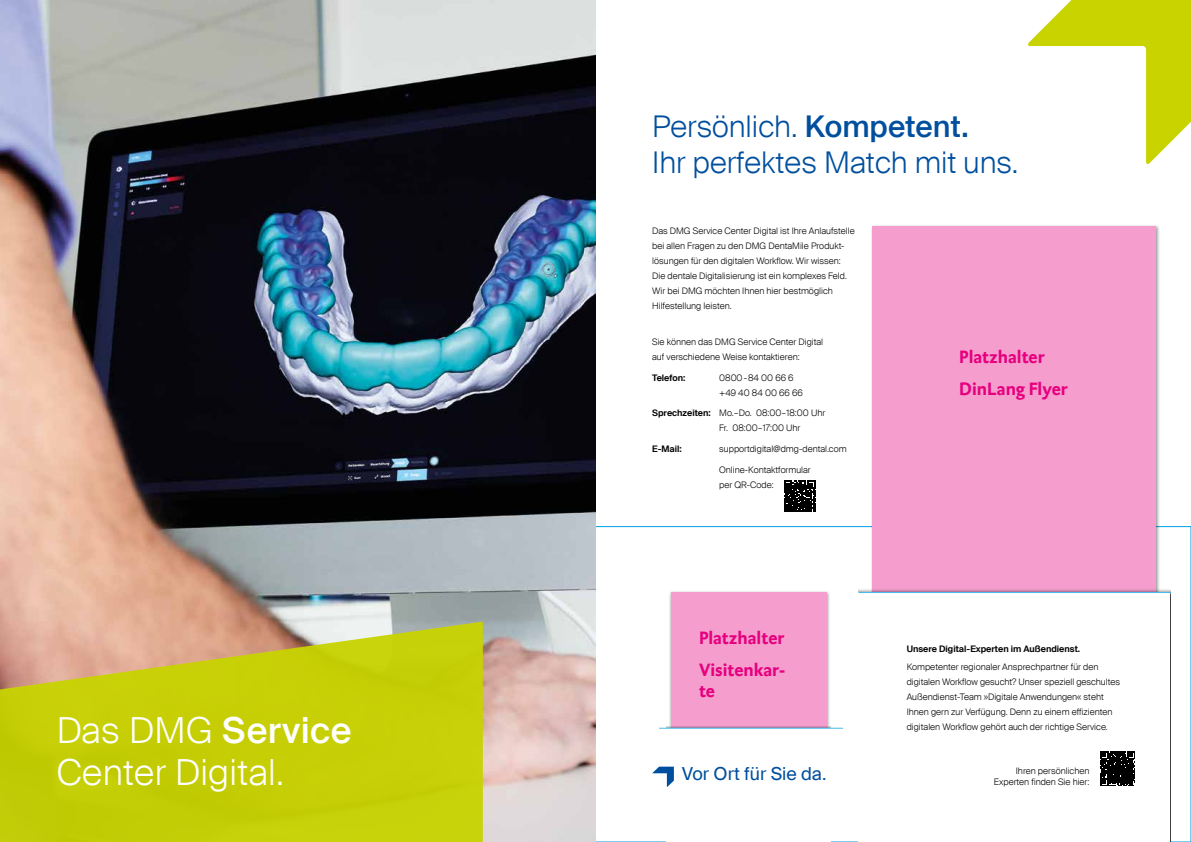
<style>
.page{position:relative;width:1191px;height:842px;background:#fff}
.page>*{position:absolute;margin:0;border:0;box-sizing:border-box;transform-origin:0 0}
.t1{font:300 36px/42px "Suisse Intl";letter-spacing:.01em;color:#fff}
.t2{font:300 30px/36px "Suisse Intl";color:#004f9e}
.t3{font:700 18px/32.3px "DTL Caspari Global";color:#e6007e}
.t4{font:18px "Suisse Intl";color:#004f9e}
.t5{font:300 9px/15px "Suisse Intl";color:#000}
.t6{font:600 9px "Suisse Intl";color:#000}
.s1{font-weight:500}
.s2{font-weight:600}
</style>
<div class="page">
<div style="left:668px;top:590px;width:162px;height:247px;background:#000;opacity:.4"></div>
<div style="left:670px;top:592px;width:156px;height:241px;background:#f59ece"></div>
<div style="left:666px;top:729px;width:165px;height:113px;background:#fff"></div>
<div style="left:872px;top:227px;width:284px;height:595px;background:#f59ece"></div>
<div style="left:858px;top:593px;width:312px;height:249px;background:#fff"></div>
<hr style="left:858px;top:592px;width:313px;height:1px;background:#47baeb">
<hr style="left:659px;top:728px;width:184px;height:1px;background:#47baeb">
<img style="left:0;top:0;width:595px;height:842px">
<svg style="left:0;top:621px;width:483px;height:221px;background:#c9c91d"></svg>
<svg style="left:1028px;top:0;width:163px;height:165px"></svg>
<svg style="left:784px;top:481px;width:31px;height:31px"></svg>
<svg style="left:1100px;top:752px;width:34px;height:34px"></svg>
<svg style="left:652px;top:767px;width:22px;height:20px"></svg>
<h1 class="t1" style="left:57px;top:710px;width:296px">Das DMG <span class="s1">Service<br></span>Center Digital.</h1>
<h2 class="t2" style="left:652px;top:109px;width:368px">Persönlich. <span class="s1">Kompetent.<br></span>Ihr perfektes Match mit uns.</h2>
<p class="t5" style="left:652px;top:223px;width:204px">Das DMG Service Center Digital ist Ihre Anlaufstelle bei allen Fragen zu den DMG DentaMile Produkt&shy;lösungen für den digitalen Workflow. Wir wissen:<br>Die dentale Digitalisierung ist ein komplexes Feld.<br>Wir bei DMG möchten Ihnen hier bestmöglich Hilfestellung leisten.</p>
<p class="t5" style="left:652px;top:334px;width:172px">Sie können das DMG Service Center Digital auf verschiedene Weise kontaktieren:</p>
<p class="t6" style="left:652px;top:372px;width:35px">Telefon:</p>
<p class="t5" style="left:719px;top:370px;width:85px">0800-84 00 66 6 +49 40 84 00 66 66</p>
<p class="t5" style="left:719px;top:406px;width:107px;text-indent:-67px"><span class="s2">Sprechzeiten:</span> Mo.–Do. 08:00–18:00 Uhr<br>Fr. 08:00–17:00 Uhr</p>
<p class="t6" style="left:652px;top:444px;width:31px">E-Mail:</p>
<p class="t5" style="left:719px;top:441px;width:129px">supportdigital@dmg-dental.com</p>
<p class="t5" style="left:719px;top:462px;width:93px">Online-Kontaktformular per QR-Code:</p>
<h3 class="t3" style="left:959px;top:340px;width:110px">Platzhalter<br>DinLang Flyer</h3>
<h3 class="t3" style="left:699px;top:621px;width:88px">Platzhalter<br>Visitenkar-</h3>
<h3 class="t3" style="left:699px;top:675px;width:18px">te</h3>
<h3 class="t4" style="left:681px;top:763px;width:146px">Vor Ort für Sie da.</h3>
<p class="t6" style="left:906px;top:644px;width:175px">Unsere Digital-Experten im Außendienst.</p>
<p class="t5" style="left:906px;top:660px;width:215px">Kompetenter regionaler Ansprechpartner für den digitalen Workflow gesucht? Unser speziell geschultes Außendienst-Team »Digitale Anwendungen« steht Ihnen gern zur Verfügung. Denn zu einem effizienten digitalen Workflow gehört auch der richtige Service.</p>
<p class="t5" style="left:993px;top:766px;width:97px;line-height:11px;text-align:right">Ihren persönlichen<br>Experten finden Sie hier:</p>
</div>
